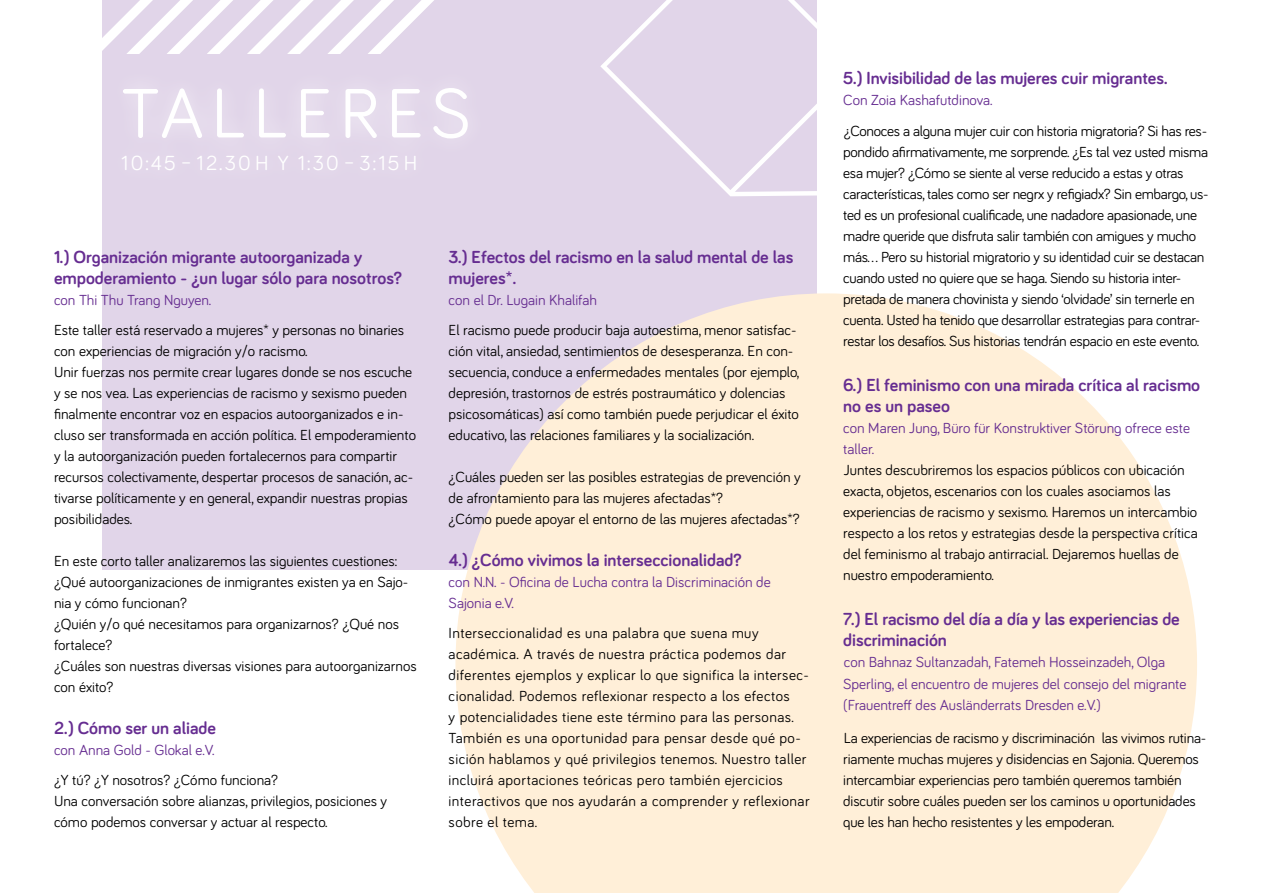
<style>
.page{position:relative;width:1263px;height:893px;background:#fff}
.page>*{position:absolute;margin:0;border:0;box-sizing:border-box;transform-origin:0 0}
.t1{font:72px "Bariol";letter-spacing:.1em;color:#fff}
.t2{font:21px "Bariol";letter-spacing:.1em;color:#fff}
.t3{font:700 18px/21px "Bariol";color:#662d91}
.t4{font:15px/21px "Bariol";color:#000}
.t5{font:15px/21px "Bariol";letter-spacing:-.02em;color:#000}
.t6{font:15px/21px "Bariol";letter-spacing:.03em;color:#000}
.t7{font:15px/21px "Bariol";color:#662d91}
</style>
<div class="page">
<div style="left:102px;top:0;width:714px;height:570px;background:#e1d5e9"></div>
<svg style="left:102px;top:0;width:332px;height:54px"></svg>
<svg style="left:600px;top:0;width:217px;height:196px"></svg>
<svg style="left:455px;top:293px;width:742px;height:600px;fill:#ffefd8"></svg>
<p class="t1" style="left:121px;top:64px;width:351px">TALLERES</p>
<p class="t2" style="left:121px;top:149px;width:298px">10:45 – 12.30 H Y 1:30 – 3:15 H</p>
<p class="t3" style="left:54px;top:246px;width:350px">1.) Organización migrante autoorganizada y empoderamiento - ¿un lugar sólo para nosotros?</p>
<p class="t7" style="left:54px;top:289px;width:159px">con Thi Thu Trang Nguyen.</p>
<p class="t4" style="left:54px;top:319px;width:352px">Este taller está reservado a mujeres* y personas no binaries con experiencias de migración y/o racismo.</p>
<p class="t4" style="left:54px;top:361px;width:363px">Unir fuerzas nos permite crear lugares donde se nos escuche y se nos vea. Las experiencias de racismo y sexismo pueden finalmente encontrar voz en espacios autoorganizados e in&shy;cluso ser transformada en acción política. El empoderamiento y la autoorganización pueden fortalecernos para compartir recursos colectivamente, despertar procesos de sanación, ac&shy;tivarse políticamente y en general, expandir nuestras propias posibilidades.</p>
<p class="t4" style="left:54px;top:550px;width:345px">En este corto taller analizaremos las siguientes cuestiones:</p>
<p class="t4" style="left:54px;top:571px;width:356px">¿Qué autoorganizaciones de inmigrantes existen ya en Sajo&shy;nia y cómo funcionan?</p>
<p class="t4" style="left:54px;top:613px;width:347px">¿Quién y/o qué necesitamos para organizarnos? ¿Qué nos fortalece?</p>
<p class="t4" style="left:54px;top:655px;width:364px">¿Cuáles son nuestras diversas visiones para autoorganizarnos con éxito?</p>
<p class="t3" style="left:54px;top:717px;width:163px">2.) Cómo ser un aliade</p>
<p class="t7" style="left:54px;top:739px;width:162px">con Anna Gold - Glokal e.V.</p>
<p class="t4" style="left:54px;top:769px;width:226px">¿Y tú? ¿Y nosotros? ¿Cómo funciona?</p>
<p class="t4" style="left:54px;top:790px;width:335px">Una conversación sobre alianzas, privilegios, posiciones y cómo podemos conversar y actuar al respecto.</p>
<p class="t3" style="left:449px;top:246px;width:346px">3.) Efectos del racismo en la salud mental de las mujeres*.</p>
<p class="t7" style="left:449px;top:289px;width:150px">con el Dr. Lugain Khalifah</p>
<p class="t4" style="left:449px;top:319px;width:352px">El racismo puede producir baja autoestima, menor satisfac&shy;ción vital, ansiedad, sentimientos de desesperanza. En con&shy;secuencia, conduce a enfermedades mentales (por ejemplo, depresión, trastornos de estrés postraumático y dolencias psicosomáticas) así como también puede perjudicar el éxito educativo, las relaciones familiares y la socialización.</p>
<p class="t4" style="left:449px;top:466px;width:354px">¿Cuáles pueden ser las posibles estrategias de prevención y de afrontamiento para las mujeres afectadas*?</p>
<p class="t4" style="left:449px;top:508px;width:353px">¿Cómo puede apoyar el entorno de las mujeres afectadas*?</p>
<p class="t3" style="left:449px;top:549px;width:294px">4.) ¿Cómo vivimos la interseccionalidad?</p>
<p class="t7" style="left:449px;top:571px;width:324px">con N.N. - Oficina de Lucha contra la Discriminación de<br>Sajonia e.V.</p>
<p class="t6" style="left:449px;top:622px;width:363px">Interseccionalidad es una palabra que suena muy académica. A través de nuestra práctica podemos dar diferentes ejemplos y explicar lo que significa la intersec&shy;cionalidad. Podemos reflexionar respecto a los efectos<br>y potencialidades tiene este término para las personas.<br>También es una oportunidad para pensar desde qué po&shy;sición hablamos y qué privilegios tenemos. Nuestro taller incluirá aportaciones teóricas pero también ejercicios interactivos que nos ayudarán a comprender y reflexionar sobre el tema.</p>
<p class="t3" style="left:843px;top:67px;width:326px">5.) Invisibilidad de las mujeres cuir migrantes.</p>
<p class="t7" style="left:843px;top:89px;width:151px">Con Zoia Kashafutdinova.</p>
<p class="t5" style="left:843px;top:120px;width:367px">¿Conoces a alguna mujer cuir con historia migratoria? Si has res&shy;pondido afirmativamente, me sorprende. ¿Es tal vez usted misma esa mujer? ¿Cómo se siente al verse reducido a estas y otras características, tales como ser negrx y refigiadx? Sin embargo, us&shy;ted es un profesional cualificade, une nadadore apasionade, une madre queride que disfruta salir también con amigues y mucho más... Pero su historial migratorio y su identidad cuir se destacan cuando usted no quiere que se haga. Siendo su historia inter&shy;pretada de manera chovinista y siendo ‘olvidade’ sin ternerle en cuenta. Usted ha tenido que desarrollar estrategias para contrar&shy;restar los desafíos. Sus historias tendrán espacio en este evento.</p>
<p class="t3" style="left:843px;top:374px;width:358px">6.) El feminismo con una mirada crítica al racismo no es un paseo</p>
<p class="t7" style="left:843px;top:417px;width:348px">con Maren Jung, Büro für Konstruktiver Störung ofrece este taller.</p>
<p class="t4" style="left:843px;top:459px;width:356px">Juntes descubriremos los espacios públicos con ubicación exacta, objetos, escenarios con los cuales asociamos las experiencias de racismo y sexismo. Haremos un intercambio respecto a los retos y estrategias desde la perspectiva crítica del feminismo al trabajo antirracial. Dejaremos huellas de nuestro empoderamiento.</p>
<p class="t3" style="left:843px;top:608px;width:338px">7.) El racismo del día a día y las experiencias de discriminación</p>
<p class="t7" style="left:843px;top:651px;width:345px">con Bahnaz Sultanzadah, Fatemeh Hosseinzadeh, Olga<br>Sperling, el encuentro de mujeres del consejo del migrante (Frauentreff des Ausländerrats Dresden e.V.)</p>
<p class="t4" style="left:843px;top:726px;width:365px">La experiencias de racismo y discriminación las vivimos rutina&shy;riamente muchas mujeres y disidencias en Sajonia. Queremos intercambiar experiencias pero también queremos también discutir sobre cuáles pueden ser los caminos u oportunidades que les han hecho resistentes y les empoderan.</p>
</div>
